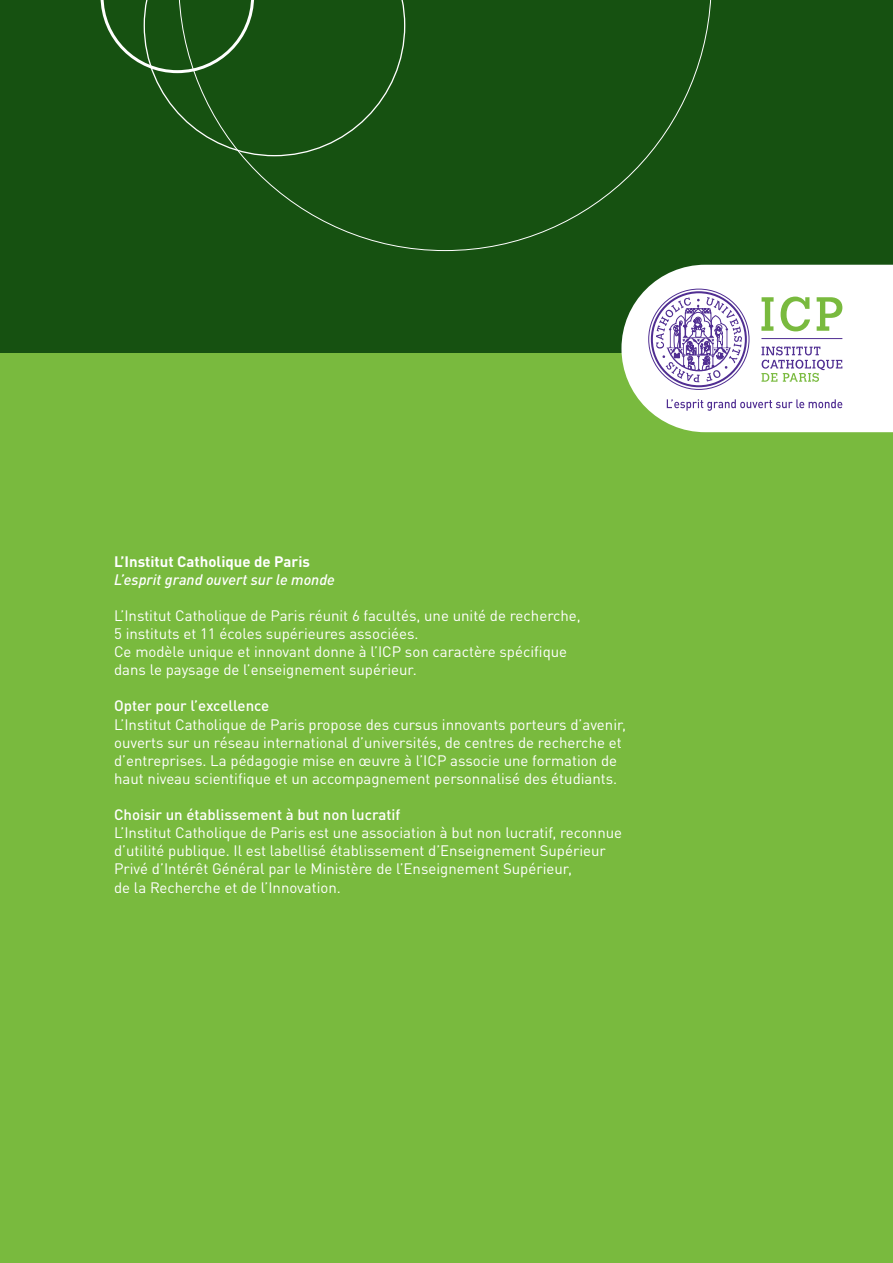
<style>
.page{position:relative;width:893px;height:1263px;background:#fff}
.page>*{position:absolute;margin:0;border:0;box-sizing:border-box;transform-origin:0 0}
.t1{font:15px/18px "DINOT";color:#fff}
.t2{font:500 15px "DINOT";color:#fff}
.t3{font:italic 500 15px "DINOT";color:#fff}
.t4{font:700 15px "DINOT";color:#fff}
</style>
<div class="page">
<div style="left:0;top:353px;width:893px;height:910px;background:#79ba3e"></div>
<div style="left:0;top:0;width:893px;height:353px;background:#165111"></div>
<svg style="left:621px;top:265px;width:272px;height:167px;background:#eaf0e8"></svg>
<svg style="left:761px;top:297px;width:13px;height:34px"></svg>
<svg style="left:781px;top:297px;width:29px;height:34px"></svg>
<svg style="left:817px;top:297px;width:25px;height:34px"></svg>
<hr style="left:761px;top:338px;width:81px;height:1px;background:#502e92">
<svg style="left:667px;top:399px;width:175px;height:12px;background:#d9d1e7"></svg>
<svg style="left:761px;top:346px;width:81px;height:36px;background:#d9d7df"></svg>
<div style="left:651px;top:291px;width:96px;height:96px;border:2px solid #502e92;border-radius:50%"></div>
<svg style="left:656px;top:297px;width:86px;height:85px;background:#c5badb"></svg>
<svg style="left:241px;top:0;width:470px;height:251px"></svg>
<svg style="left:101px;top:0;width:304px;height:156px"></svg>
<p class="t4" style="left:114px;top:552px;width:197px">L’Institut Catholique de Paris</p>
<p class="t3" style="left:114px;top:571px;width:222px">L’esprit grand ouvert sur le monde</p>
<p class="t1" style="left:114px;top:607px;width:468px">L’Institut Catholique de Paris réunit 6 facultés, une unité de recherche, 5 instituts et 11 écoles supérieures associées.<br>Ce modèle unique et innovant donne à l’ICP son caractère spécifique dans le paysage de l’enseignement supérieur.</p>
<p class="t2" style="left:114px;top:696px;width:157px">Opter pour l’excellence</p>
<p class="t1" style="left:114px;top:715px;width:514px">L’Institut Catholique de Paris propose des cursus innovants porteurs d’avenir, ouverts sur un réseau international d’universités, de centres de recherche et d’entreprises. La pédagogie mise en œuvre à l’ICP associe une formation de haut niveau scientifique et un accompagnement personnalisé des étudiants.</p>
<p class="t2" style="left:114px;top:804px;width:288px">Choisir un établissement à but non lucratif</p>
<p class="t1" style="left:114px;top:823px;width:510px">L’Institut Catholique de Paris est une association à but non lucratif, reconnue d’utilité publique. Il est labellisé établissement d’Enseignement Supérieur<br>Privé d’Intérêt Général par le Ministère de l’Enseignement Supérieur,</p>
<p class="t1" style="left:114px;top:879px;width:228px">de la Recherche et de l’Innovation.</p>
</div>
